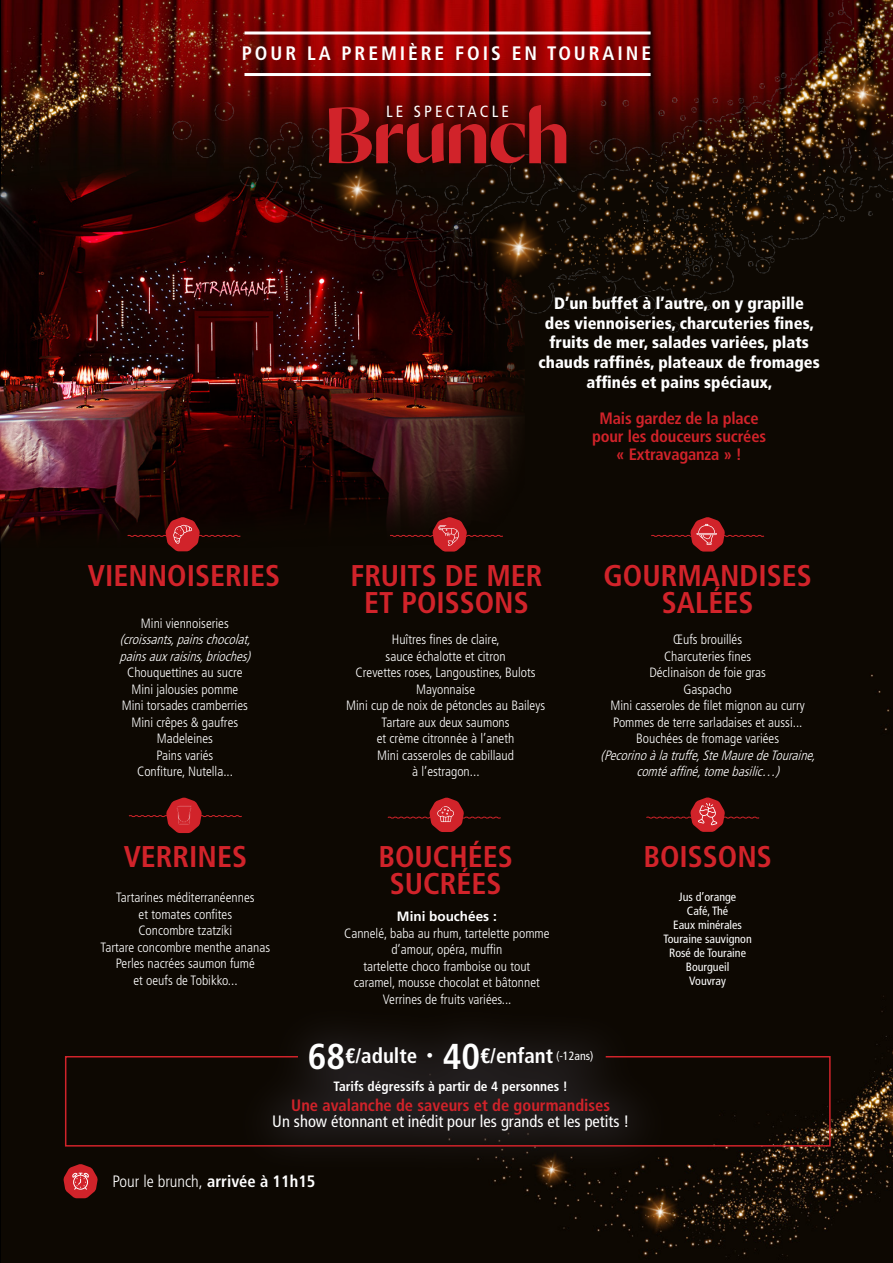
<style>
.page{position:relative;width:893px;height:1263px;background:#fff}
.page>*{position:absolute;margin:0;border:0;box-sizing:border-box;transform-origin:0 0}
.t1{font:700 condensed 30px/27px "Frutiger";color:#d1232a;text-align:center}
.t2{font:700 condensed 21px "Frutiger";color:#fff}
.t3{font:700 condensed 19.5px "Frutiger";letter-spacing:.15em;color:#fff}
.t4{font:900 condensed 16.5px/19.8px "Frutiger";color:#fff;text-align:center}
.t5{font:700 condensed 16.5px/18px "Frutiger";letter-spacing:-.01em;color:#d1232a;text-align:center}
.t6{font:condensed 16.5px "Frutiger";color:#fff}
.t7{font:300 condensed 16.5px "Frutiger";color:#fff}
.t8{font:condensed 16.2px "Frutiger";letter-spacing:.2em;color:#fff}
.t9{font:300 condensed 13.5px/16.5px "Frutiger";color:#fff;text-align:center}
.t10{font:italic 300 condensed 13.5px/16.5px "Frutiger";color:#fff;text-align:center}
.t11{font:700 condensed 13.5px "Frutiger";color:#fff}
.t12{font:700 13.5px "Frutiger";color:#fff}
.t13{font:condensed 12px/14px "Frutiger";color:#fff;text-align:center}
.s1{font-size:36px}
.s2{font-family:"Helvetica Neue"}
.s3{font-stretch:normal;font-size:13.5px}
.s4{font-weight:700;font-size:36px}
.s5{font-family:"Helvetica Neue";font-weight:700;font-size:21px}
.s6{font-weight:700;font-size:21px}
.s7{font-weight:700}
</style>
<div class="page">
<hr style="left:0;top:0;width:1px;height:1263px;background:#000">
<div style="left:1px;top:0;width:892px;height:1263px;background:#0d0802"></div>
<img style="left:1px;top:163px;width:524px;height:385px">
<img style="left:54px;top:0;width:839px;height:505px">
<svg style="left:329px;top:105px;width:237px;height:58px;background:#761111"></svg>
<hr style="left:244px;top:73px;width:407px;height:3px;background:#fff">
<hr style="left:244px;top:31px;width:407px;height:3px;background:#fff">
<svg style="left:387px;top:797px;width:114px;height:35px;background:#3e110f"></svg>
<svg style="left:651px;top:517px;width:113px;height:34px;background:#401310"></svg>
<svg style="left:390px;top:517px;width:113px;height:34px;background:#411310"></svg>
<svg style="left:127px;top:517px;width:114px;height:34px;background:#40100e"></svg>
<svg style="left:128px;top:797px;width:114px;height:36px;background:#3f0f0d"></svg>
<svg style="left:646px;top:797px;width:114px;height:35px;background:#3f1310"></svg>
<svg style="left:231px;top:1000px;width:444px;height:178px;background:#100b06"></svg>
<svg style="left:64px;top:1055px;width:767px;height:92px;background:#1a100d"></svg>
<svg style="left:63px;top:1164px;width:35px;height:34px"></svg>
<p class="t3" style="left:242px;top:42px;width:411px">POUR LA PREMIÈRE FOIS EN TOURAINE</p>
<p class="t8" style="left:386px;top:102px;width:125px">LE SPECTACLE</p>
<p class="t1" style="left:88px;top:562px;width:194px">VIENNOISERIES</p>
<p class="t9" style="left:141px;top:615px;width:89px">Mini viennoiseries</p>
<p class="t10" style="left:120px;top:631px;width:136px">(croissants,painschocolat,</p>
<p class="t10" style="left:120px;top:648px;width:136px">painsauxraisins,brioches)</p>
<p class="t9" style="left:127px;top:664px;width:117px">Chouquettines au sucre</p>
<p class="t9" style="left:131px;top:681px;width:109px">Mini jalousies pomme</p>
<p class="t9" style="left:122px;top:697px;width:128px">Mini torsades cramberries<br>Mini crêpes &amp; gaufres</p>
<p class="t9" style="left:157px;top:730px;width:57px">Madeleines</p>
<p class="t9" style="left:156px;top:747px;width:58px">Pains variés</p>
<p class="t9" style="left:137px;top:763px;width:97px">Confiture, Nutella...</p>
<p class="t4" style="left:554px;top:293px;width:251px">D’un buffet à l’autre, on y grapille</p>
<p class="t4" style="left:538px;top:313px;width:283px">des viennoiseries, charcuteries fines, fruits de mer, salades variées, plats chauds raffinés, plateaux de fromages affinés et pains spéciaux,</p>
<p class="t5" style="left:592px;top:409px;width:176px">Mais gardez de la place pour les douceurs sucrées « Extravaganza » !</p>
<p class="t1" style="left:350px;top:562px;width:194px">FRUITS DE MER</p>
<p class="t1" style="left:364px;top:589px;width:166px">ET POISSONS</p>
<p class="t9" style="left:392px;top:631px;width:109px">Huîtres fines de claire,</p>
<p class="t9" style="left:386px;top:648px;width:122px">sauce échalotte et citron</p>
<p class="t9" style="left:356px;top:664px;width:182px">Crevettes roses, Langoustines, Bulots<br>Mayonnaise</p>
<p class="t9" style="left:346px;top:697px;width:200px">Mini cup de noix de pétoncles au Baileys</p>
<p class="t9" style="left:382px;top:714px;width:129px">Tartare aux deux saumons</p>
<p class="t9" style="left:377px;top:730px;width:139px">et crème citronnée à l’aneth</p>
<p class="t9" style="left:377px;top:747px;width:138px">Mini casseroles de cabillaud</p>
<p class="t9" style="left:412px;top:763px;width:69px">à l’estragon...</p>
<p class="t1" style="left:603px;top:562px;width:210px">GOURMANDISES<br>SALÉES</p>
<p class="t9" style="left:673px;top:631px;width:71px">Œufs brouillés</p>
<p class="t9" style="left:664px;top:648px;width:89px">Charcuteries fines</p>
<p class="t9" style="left:649px;top:664px;width:118px">Déclinaison de foie gras</p>
<p class="t9" style="left:610px;top:681px;width:196px">Gaspacho<br>Mini casseroles de filet mignon au curry</p>
<p class="t9" style="left:613px;top:714px;width:191px">Pommes de terre sarladaises et aussi...</p>
<p class="t9" style="left:636px;top:730px;width:145px">Bouchées de fromage variées</p>
<p class="t10" style="left:601px;top:747px;width:220px">(Pecorinoàlatruffe,SteMauredeTouraine, comtéaffiné,tomebasilic…)</p>
<p class="t1" style="left:378px;top:843px;width:136px">BOUCHÉES</p>
<p class="t1" style="left:390px;top:870px;width:113px">SUCRÉES</p>
<p class="t1" style="left:124px;top:843px;width:125px">VERRINES</p>
<p class="t1" style="left:643px;top:843px;width:130px">BOISSONS</p>
<p class="t9" style="left:116px;top:890px;width:140px">Tartarines méditerranéennes</p>
<p class="t9" style="left:139px;top:906px;width:95px">et tomates confites</p>
<p class="t9" style="left:138px;top:923px;width:96px">Concombre tzatzíki</p>
<p class="t9" style="left:101px;top:939px;width:171px">Tartare concombre menthe ananas</p>
<p class="t9" style="left:116px;top:956px;width:141px">Perles nacrées saumon fumé</p>
<p class="t9" style="left:134px;top:972px;width:106px">et oeufs de Tobikko...</p>
<p class="t13" style="left:679px;top:890px;width:59px">Jus d’orange</p>
<p class="t13" style="left:687px;top:904px;width:43px">Café, Thé</p>
<p class="t13" style="left:663px;top:918px;width:90px">Eaux minérales<br>Touraine sauvignon</p>
<p class="t13" style="left:669px;top:946px;width:78px">Rosé de Touraine</p>
<p class="t13" style="left:686px;top:960px;width:45px">Bourgueil</p>
<p class="t13" style="left:689px;top:974px;width:38px">Vouvray</p>
<p class="t12" style="left:397px;top:909px;width:101px">Mini bouchées :</p>
<p class="t9" style="left:344px;top:925px;width:207px">Cannelé, baba au rhum, tartelette pomme d’amour, opéra, muffin</p>
<p class="t9" style="left:354px;top:958px;width:188px">tartelette choco framboise ou tout caramel, mousse chocolat et bâtonnet</p>
<p class="t9" style="left:383px;top:991px;width:130px">Verrines de fruits variées...</p>
<p class="t2" style="left:308px;top:1043px;width:127px"><span class="s1">68</span><span class="s2">€</span>/adulte <span class="s3">•</span></p>
<p class="t13" style="left:443px;top:1048px;width:152px"><span class="s4">40</span><span class="s5">€</span><span class="s6">/enfant</span> (-12ans)</p>
<p class="t11" style="left:334px;top:1078px;width:236px">Tarifs dégressifs à partir de 4 personnes !</p>
<p class="t5" style="left:291px;top:1096px;width:320px">Une avalanche de saveurs et de gourmandises</p>
<p class="t6" style="left:272px;top:1112px;width:358px">Un show étonnant et inédit pour les grands et les petits !</p>
<p class="t7" style="left:112px;top:1172px;width:205px">Pour le brunch, <span class="s7">arrivée à 11h15</span></p>
</div>
